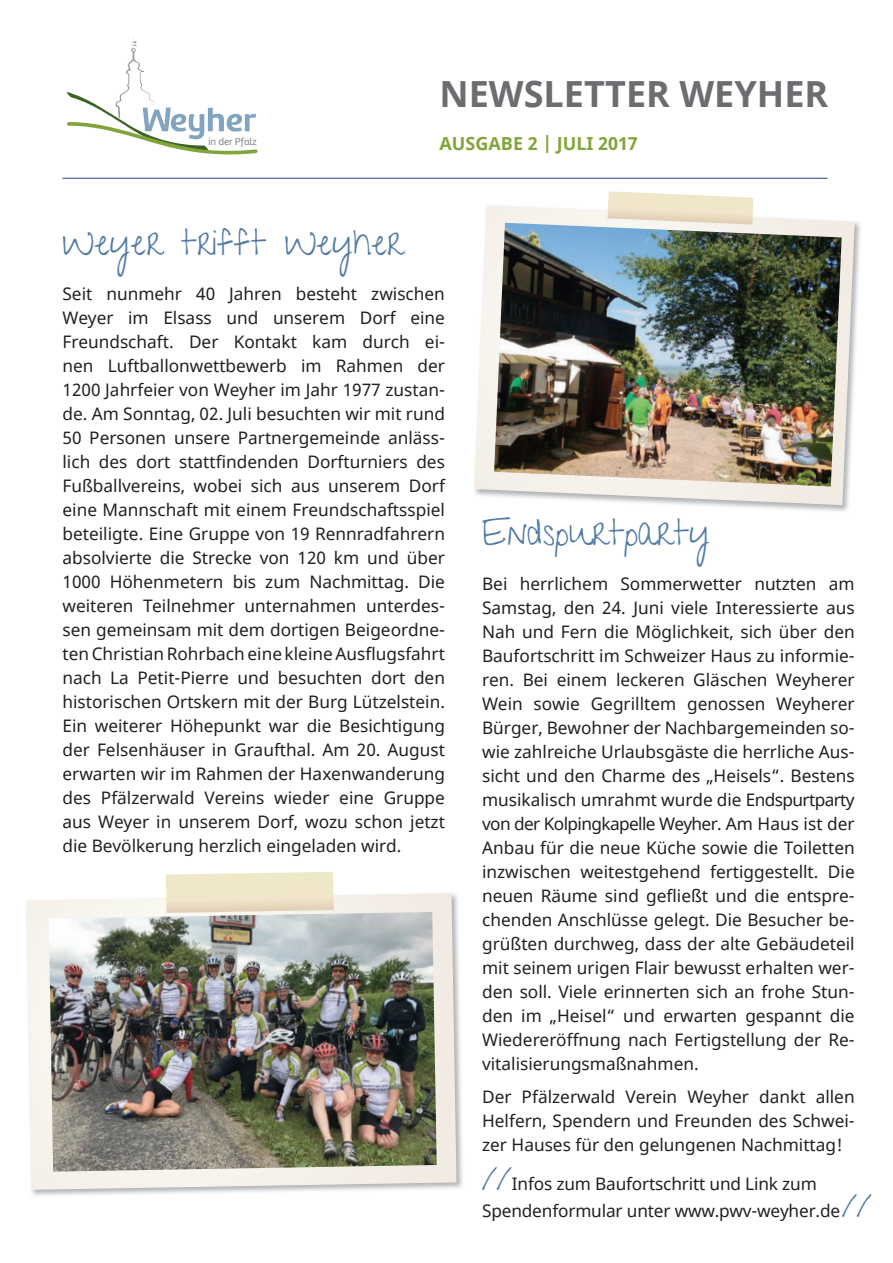
<style>
.page{position:relative;width:893px;height:1263px;background:#fff}
.page>*{position:absolute;margin:0;border:0;box-sizing:border-box;transform-origin:0 0}
.t1{font:36px "Give You Glory";color:#537ba6}
.t2{font:700 36px "Noto Sans";color:#6c6d70}
.t3{font:700 18px "Noto Sans";color:#82a53b}
.t4{font:17.25px/24px "Noto Sans";color:#231f20;text-align:justify}
.t5{font:10.2px "Marine UP";color:#808285}
.s1{font-family:"Give You Glory";font-size:36px;color:#537ba6}
</style>
<div class="page">
<svg style="left:67px;top:37px;width:191px;height:118px"></svg>
<hr style="left:62px;top:178px;width:765px;height:1px;background:#253f8e">
<img style="left:32px;top:896px;width:431px;height:300px">
<svg style="left:27px;top:893px;width:429px;height:297px;background:#f0ede7"></svg>
<svg style="left:166px;top:872px;width:168px;height:40px;background:#ede3c8"></svg>
<img style="left:49px;top:912px;width:388px;height:260px">
<img style="left:474px;top:204px;width:387px;height:308px">
<svg style="left:475px;top:206px;width:380px;height:299px"></svg>
<svg style="left:607px;top:191px;width:146px;height:32px;background:#efe5ce"></svg>
<img style="left:494px;top:223px;width:348px;height:263px">
<p class="t5" style="left:209px;top:135px;width:50px">in der Pfalz</p>
<h1 class="t2" style="left:440px;top:68px;width:390px">NEWSLETTER WEYHER</h1>
<p class="t3" style="left:440px;top:130px;width:200px">AUSGABE 2 | JULI 2017</p>
<h1 class="t1" style="left:62px;top:221px;width:342px">Weyer trifft Weyher</h1>
<p class="t4" style="left:62px;top:283px;width:384px">Seit nunmehr 40 Jahren besteht zwischen Weyer im Elsass und unserem Dorf eine Freundschaft. Der Kontakt kam durch ei&shy;nen Luftballonwettbewerb im Rahmen der 1200 Jahrfeier von Weyher im Jahr 1977 zustan&shy;de. Am Sonntag, 02. Juli besuchten wir mit rund 50 Personen unsere Partnergemeinde anläss&shy;lich des dort stattfindenden Dorfturniers des Fußballvereins, wobei sich aus unserem Dorf eine Mannschaft mit einem Freundschaftsspiel beteiligte. Eine Gruppe von 19 Rennradfahrern absolvierte die Strecke von 120 km und über 1000 Höhenmetern bis zum Nachmittag. Die weiteren Teilnehmer unternahmen unterdes&shy;sen gemeinsam mit dem dortigen Beigeordne&shy;ten Christian Rohrbach eine kleine Ausflugsfahrt nach La Petit-Pierre und besuchten dort den historischen Ortskern mit der Burg Lützelstein.<br>Ein weiterer Höhepunkt war die Besichtigung der Felsenhäuser in Graufthal. Am 20. August erwarten wir im Rahmen der Haxenwanderung des Pfälzerwald Vereins wieder eine Gruppe aus Weyer in unserem Dorf, wozu schon jetzt die Bevölkerung herzlich eingeladen wird.</p>
<h1 class="t1" style="left:482px;top:511px;width:229px">Endspurtparty</h1>
<p class="t4" style="left:482px;top:573px;width:374px">Bei herrlichem Sommerwetter nutzten am Samstag, den 24. Juni viele Interessierte aus Nah und Fern die Möglichkeit, sich über den Baufortschritt im Schweizer Haus zu informie&shy;ren. Bei einem leckeren Gläschen Weyherer Wein sowie Gegrilltem genossen Weyherer Bürger, Bewohner der Nachbargemeinden so&shy;wie zahlreiche Urlaubsgäste die herrliche Aus&shy;sicht und den Charme des „Heisels“. Bestens musikalisch umrahmt wurde die Endspurtparty von der Kolpingkapelle Weyher. Am Haus ist der Anbau für die neue Küche sowie die Toiletten inzwischen weitestgehend fertiggestellt. Die neuen Räume sind gefließt und die entspre&shy;chenden Anschlüsse gelegt. Die Besucher be&shy;grüßten durchweg, dass der alte Gebäudeteil mit seinem urigen Flair bewusst erhalten wer&shy;den soll. Viele erinnerten sich an frohe Stun&shy;den im „Heisel“ und erwarten gespannt die Wiedereröffnung nach Fertigstellung der Re&shy;vitalisierungsmaßnahmen.</p>
<p class="t4" style="left:482px;top:1085px;width:374px">Der Pfälzerwald Verein Weyher dankt allen Helfern, Spendern und Freunden des Schwei&shy;zer Hauses für den gelungenen Nachmittag!</p>
<p class="t4" style="left:482px;top:1171px;width:392px;line-height:27px"><span class="s1">//</span>Infos zum Baufortschritt und Link zum<br>Spendenformular unter www.pwv-weyher.de <span class="s1">//</span></p>
</div>
